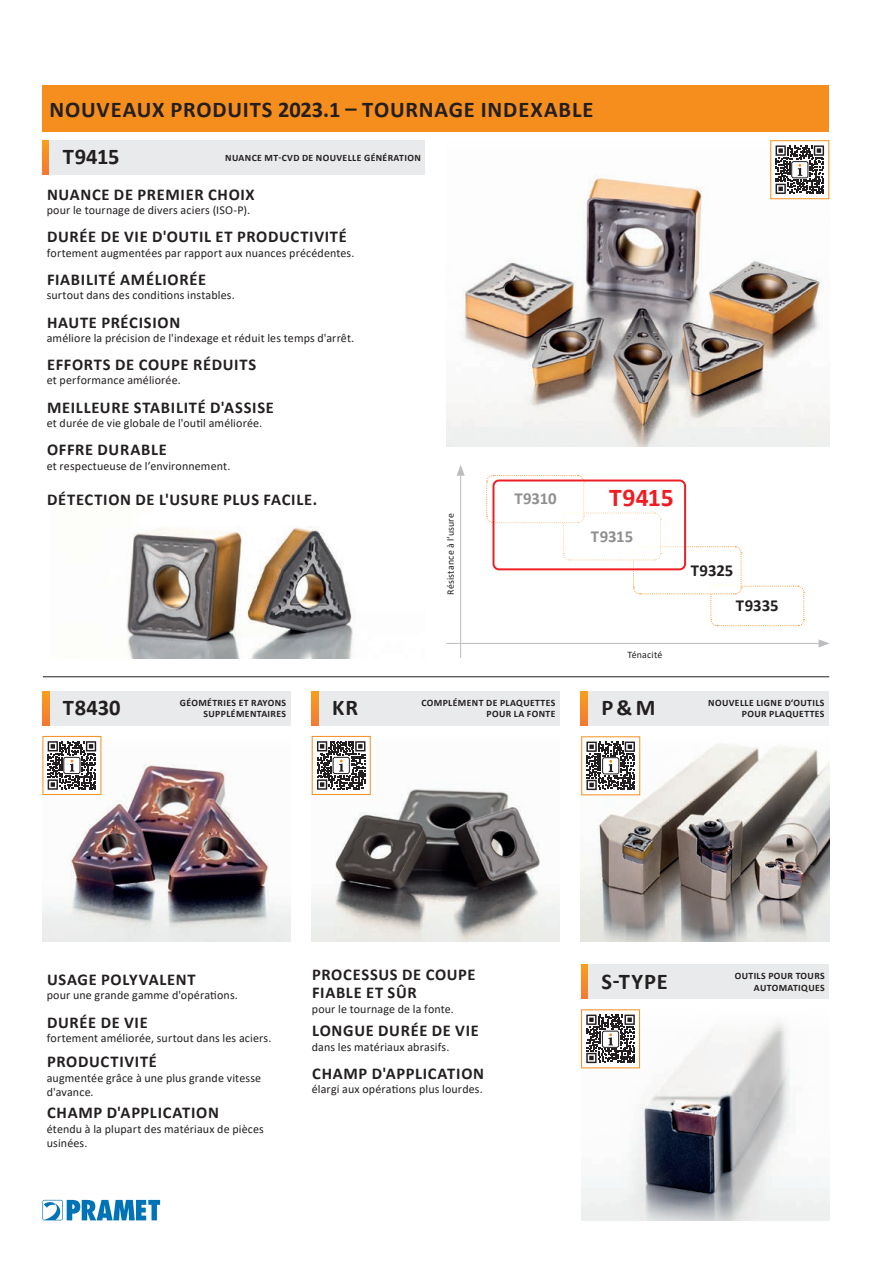
<style>
.page{position:relative;width:893px;height:1263px;background:#fff}
.page>*{position:absolute;margin:0;border:0;box-sizing:border-box;transform-origin:0 0}
.t1{font:700 25.65px "Calibri";color:#ee1d23}
.t2{font:700 22.5px "Calibri";letter-spacing:.035em;color:#231f20}
.t3{font:700 16.8px "Calibri";letter-spacing:-.005em;color:#231f20}
.t4{font:700 16.5px/18px "Calibri";letter-spacing:.04em;color:#231f20}
.t5{font:12px/14.4px "Calibri";letter-spacing:.01em;color:#231f20}
.t6{font:9.9px "Calibri";letter-spacing:.015em;color:#231f20}
.t7{font:700 9.75px/11.7px "Calibri";letter-spacing:.04em;color:#231f20;text-align:right}
</style>
<div class="page">
<svg style="left:43px;top:140px;width:7px;height:34px"></svg>
<div style="left:50px;top:140px;width:375px;height:34px;background:#e9eaeb"></div>
<svg style="left:43px;top:691px;width:7px;height:34px"></svg>
<div style="left:50px;top:691px;width:241px;height:34px;background:#e9eaeb"></div>
<svg style="left:312px;top:691px;width:7px;height:34px"></svg>
<div style="left:319px;top:691px;width:241px;height:34px;background:#e9eaeb"></div>
<svg style="left:581px;top:691px;width:7px;height:34px"></svg>
<div style="left:588px;top:691px;width:241px;height:34px;background:#e9eaeb"></div>
<svg style="left:581px;top:965px;width:7px;height:34px"></svg>
<div style="left:588px;top:965px;width:241px;height:34px;background:#e9eaeb"></div>
<div style="left:43px;top:85px;width:786px;height:47px;background:#f68e1e"></div>
<img style="left:126px;top:526px;width:229px;height:132px">
<hr style="left:460px;top:473px;width:1px;height:185px;background:#bcbdc0">
<svg style="left:457px;top:465px;width:8px;height:11px"></svg>
<hr style="left:446px;top:643px;width:375px;height:1px;background:#bcbdc0">
<svg style="left:819px;top:639px;width:11px;height:8px"></svg>
<svg style="left:486px;top:475px;width:319px;height:152px"></svg>
<div style="left:493px;top:480px;width:192px;height:89px;background:#fff;border-radius:6px"></div>
<div style="left:492px;top:479px;width:194px;height:91px;border:2px solid #ee1d23;border-radius:6px"></div>
<img style="left:581px;top:736px;width:248px;height:206px">
<img style="left:312px;top:788px;width:248px;height:154px">
<img style="left:582px;top:1009px;width:247px;height:211px">
<img style="left:446px;top:175px;width:383px;height:271px">
<img style="left:43px;top:736px;width:248px;height:206px">
<div style="left:771px;top:141px;width:58px;height:58px;background:#fff"></div>
<div style="left:770px;top:140px;width:59px;height:59px;border:1px solid #f68e1e"></div>
<svg style="left:775px;top:145px;width:49px;height:49px"></svg>
<div style="left:582px;top:737px;width:58px;height:58px;background:#fff"></div>
<div style="left:581px;top:736px;width:59px;height:59px;border:1px solid #f68e1e"></div>
<svg style="left:586px;top:741px;width:49px;height:49px"></svg>
<div style="left:312px;top:736px;width:58px;height:58px;background:#fff"></div>
<div style="left:312px;top:736px;width:59px;height:59px;border:1px solid #f68e1e"></div>
<svg style="left:317px;top:741px;width:48px;height:49px"></svg>
<div style="left:43px;top:736px;width:58px;height:58px;background:#fff"></div>
<div style="left:43px;top:736px;width:58px;height:59px;border:1px solid #f68e1e"></div>
<svg style="left:48px;top:741px;width:48px;height:49px"></svg>
<hr style="left:43px;top:676px;width:786px;height:1px;background:#231f20">
<svg style="left:42px;top:1200px;width:118px;height:20px"></svg>
<div style="left:581px;top:1010px;width:59px;height:58px;background:#fff"></div>
<div style="left:581px;top:1009px;width:59px;height:59px;border:1px solid #f68e1e"></div>
<svg style="left:586px;top:1014px;width:49px;height:49px"></svg>
<h2 class="t2" style="left:49px;top:93px;width:546px">NOUVEAUX PRODUITS 2023.1 – TOURNAGE INDEXABLE</h2>
<h2 class="t2" style="left:63px;top:141px;width:58px">T9415</h2>
<p class="t7" style="left:225px;top:151px;width:197px">NUANCE MT-CVD DE NOUVELLE GÉNÉRATION</p>
<h3 class="t4" style="left:47px;top:185px;width:209px">NUANCE DE PREMIER CHOIX</h3>
<p class="t5" style="left:47px;top:203px;width:205px">pour le tournage de divers aciers (ISO-P).</p>
<h3 class="t4" style="left:47px;top:228px;width:301px">DURÉE DE VIE D'OUTIL ET PRODUCTIVITÉ</h3>
<p class="t5" style="left:47px;top:245px;width:309px">fortement augmentées par rapport aux nuances précédentes.</p>
<h3 class="t4" style="left:47px;top:270px;width:160px">FIABILITÉ AMÉLIORÉE</h3>
<p class="t5" style="left:47px;top:288px;width:190px">surtout dans des conditions instables.</p>
<h3 class="t4" style="left:47px;top:313px;width:135px">HAUTE PRÉCISION</h3>
<p class="t5" style="left:47px;top:330px;width:309px">améliore la précision de l'indexage et réduit les temps d'arrêt.</p>
<h3 class="t4" style="left:47px;top:355px;width:211px">EFFORTS DE COUPE RÉDUITS</h3>
<p class="t5" style="left:47px;top:373px;width:136px">et performance améliorée.</p>
<h3 class="t4" style="left:47px;top:398px;width:228px">MEILLEURE STABILITÉ D'ASSISE</h3>
<p class="t5" style="left:47px;top:415px;width:217px">et durée de vie globale de l'outil améliorée.</p>
<h3 class="t4" style="left:47px;top:440px;width:121px">OFFRE DURABLE</h3>
<p class="t5" style="left:47px;top:458px;width:185px">et respectueuse de l’environnement.</p>
<h3 class="t4" style="left:47px;top:490px;width:271px">DÉTECTION DE L'USURE PLUS FACILE.</h3>
<p class="t6" style="left:444px;top:595px;width:83px;rotate:-90deg">Résistance à l‘usure</p>
<h3 class="t3" style="left:514px;top:487px;width:44px">T9310</h3>
<h1 class="t1" style="left:609px;top:479px;width:66px">T9415</h1>
<h3 class="t3" style="left:591px;top:524px;width:44px">T9315</h3>
<p class="t6" style="left:627px;top:648px;width:36px">Ténacité</p>
<h3 class="t3" style="left:691px;top:558px;width:44px">T9325</h3>
<h3 class="t3" style="left:736px;top:594px;width:44px">T9335</h3>
<p class="t7" style="left:180px;top:696px;width:108px">GÉOMÉTRIES ET RAYONS<br>SUPPLÉMENTAIRES</p>
<p class="t7" style="left:421px;top:696px;width:136px">COMPLÉMENT DE PLAQUETTES<br>POUR LA FONTE</p>
<p class="t7" style="left:708px;top:696px;width:118px">NOUVELLE LIGNE D‘OUTILS<br>POUR PLAQUETTES</p>
<h2 class="t2" style="left:63px;top:692px;width:59px">T8430</h2>
<h2 class="t2" style="left:332px;top:692px;width:27px">KR</h2>
<h2 class="t2" style="left:601px;top:692px;width:55px">P &amp; M</h2>
<h3 class="t4" style="left:47px;top:970px;width:150px">USAGE POLYVALENT</h3>
<p class="t5" style="left:47px;top:988px;width:193px">pour une grande gamme d'opérations.</p>
<h3 class="t4" style="left:47px;top:1013px;width:102px">DURÉE DE VIE</h3>
<p class="t5" style="left:47px;top:1030px;width:226px">fortement améliorée, surtout dans les aciers.</p>
<h3 class="t4" style="left:47px;top:1052px;width:111px">PRODUCTIVITÉ</h3>
<p class="t5" style="left:47px;top:1070px;width:216px">augmentée grâce à une plus grande vitesse d'avance.</p>
<h3 class="t4" style="left:47px;top:1103px;width:173px">CHAMP D'APPLICATION</h3>
<p class="t5" style="left:47px;top:1121px;width:219px">étendu à la plupart des matériaux de pièces usinées.</p>
<h3 class="t4" style="left:312px;top:966px;width:165px">PROCESSUS DE COUPE<br>FIABLE ET SÛR</h3>
<p class="t5" style="left:312px;top:1001px;width:144px">pour le tournage de la fonte.</p>
<h3 class="t4" style="left:312px;top:1021px;width:168px">LONGUE DURÉE DE VIE</h3>
<p class="t5" style="left:312px;top:1039px;width:139px">dans les matériaux abrasifs.</p>
<h3 class="t4" style="left:312px;top:1064px;width:173px">CHAMP D'APPLICATION</h3>
<p class="t5" style="left:312px;top:1081px;width:172px">élargi aux opérations plus lourdes.</p>
<h2 class="t2" style="left:602px;top:965px;width:68px">S-TYPE</h2>
<p class="t7" style="left:735px;top:970px;width:92px">OUTILS POUR TOURS<br>AUTOMATIQUES</p>
</div>
